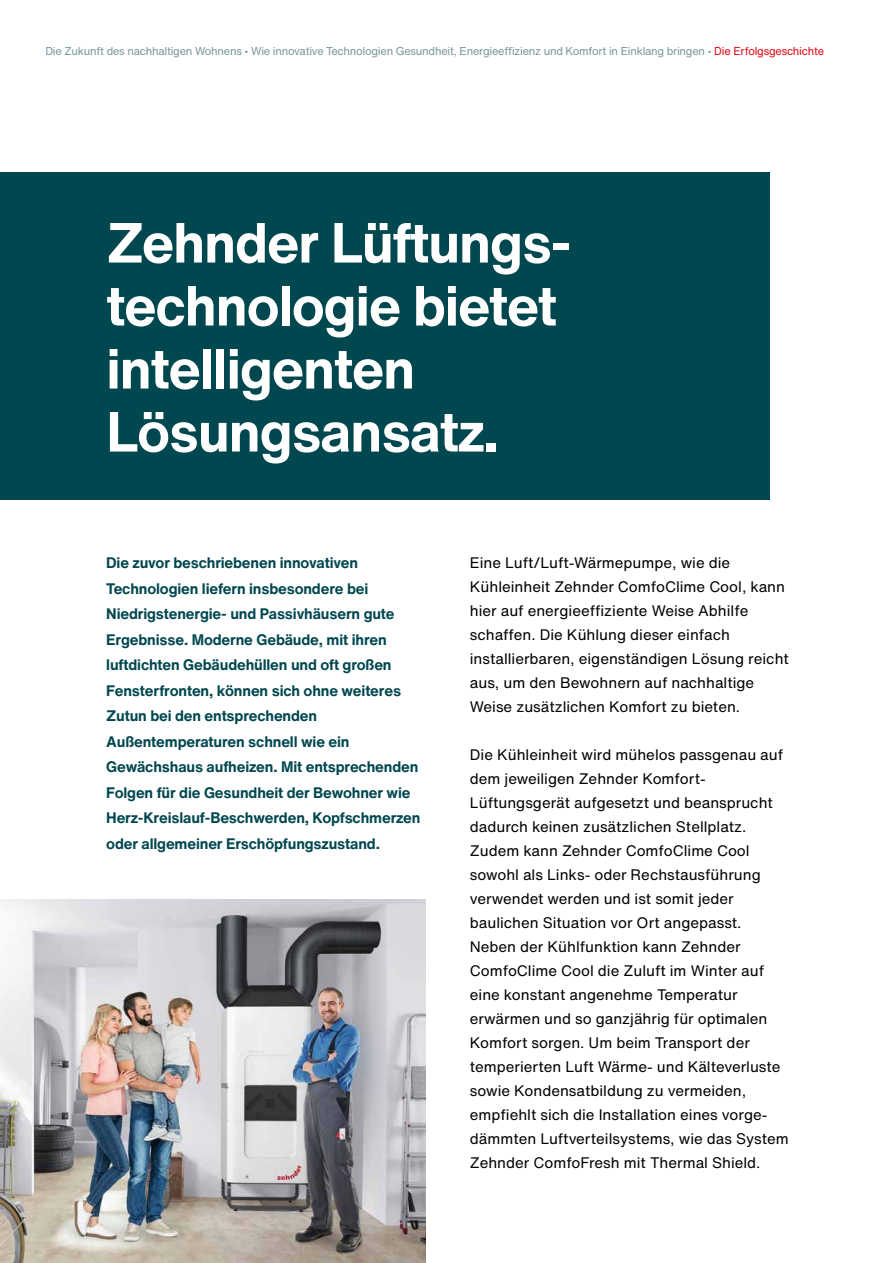
<style>
.page{position:relative;width:893px;height:1263px;background:#fff}
.page>*{position:absolute;margin:0;border:0;box-sizing:border-box;transform-origin:0 0}
.t1{font:700 55.5px/63px "Helvetica Now Text";letter-spacing:-.02em;color:#fff}
.t2{font:15px/24px "Helvetica Now Text";color:#000}
.t3{font:700 15px/25.5px "Helvetica Now Text";letter-spacing:-.01em;color:#00474f}
.t4{font:11.25px "Helvetica Now Text";letter-spacing:-.02em;color:#78959d}
.s1{color:#e30613}
</style>
<div class="page">
<img style="left:0;top:899px;width:425px;height:364px">
<div style="left:0;top:172px;width:770px;height:327px;background:#00474f"></div>
<p class="t4" style="left:45px;top:43px;width:780px">Die Zukunft des nachhaltigen Wohnens • Wie innovative Technologien Gesundheit, Energieeffizienz und Komfort in Einklang bringen • <span class="s1">Die Erfolgsgeschichte</span></p>
<h1 class="t1" style="left:106px;top:210px;width:461px">Zehnder Lüftungs&shy;technologie bietet intelligenten<br>Lösungsansatz.</h1>
<p class="t3" style="left:106px;top:550px;width:316px">Die zuvor beschriebenen innovativen Technologien liefern insbesondere bei Niedrigstenergie- und Passivhäusern gute Ergebnisse. Moderne Gebäude, mit ihren luftdichten Gebäudehüllen und oft großen Fensterfronten, können sich ohne weiteres Zutun bei den entsprechenden Außentemperaturen schnell wie ein Gewächshaus aufheizen. Mit entsprechenden Folgen für die Gesundheit der Bewohner wie Herz-Kreislauf-Beschwerden, Kopfschmerzen oder allgemeiner Erschöpfungszustand.</p>
<p class="t2" style="left:470px;top:550px;width:321px">Eine Luft/Luft-Wärmepumpe, wie die Kühleinheit Zehnder ComfoClime Cool, kann hier auf energieeffiziente Weise Abhilfe schaffen. Die Kühlung dieser einfach installierbaren, eigenständigen Lösung reicht aus, um den Bewohnern auf nachhaltige Weise zusätzlichen Komfort zu bieten.</p>
<p class="t2" style="left:470px;top:742px;width:320px">Die Kühleinheit wird mühelos passgenau auf dem jeweiligen Zehnder Komfort-Lüftungsgerät aufgesetzt und beansprucht dadurch keinen zusätzlichen Stellplatz.<br>Zudem kann Zehnder ComfoClime Cool sowohl als Links- oder Rechstausführung verwendet werden und ist somit jeder baulichen Situation vor Ort angepasst.<br>Neben der Kühlfunktion kann Zehnder ComfoClime Cool die Zuluft im Winter auf eine konstant angenehme Temperatur erwärmen und so ganzjährig für optimalen Komfort sorgen. Um beim Transport der temperierten Luft Wärme- und Kälteverluste sowie Kondensatbildung zu vermeiden, empfiehlt sich die Installation eines vorge&shy;dämmten Luftverteilsystems, wie das System Zehnder ComfoFresh mit Thermal Shield.</p>
</div>
